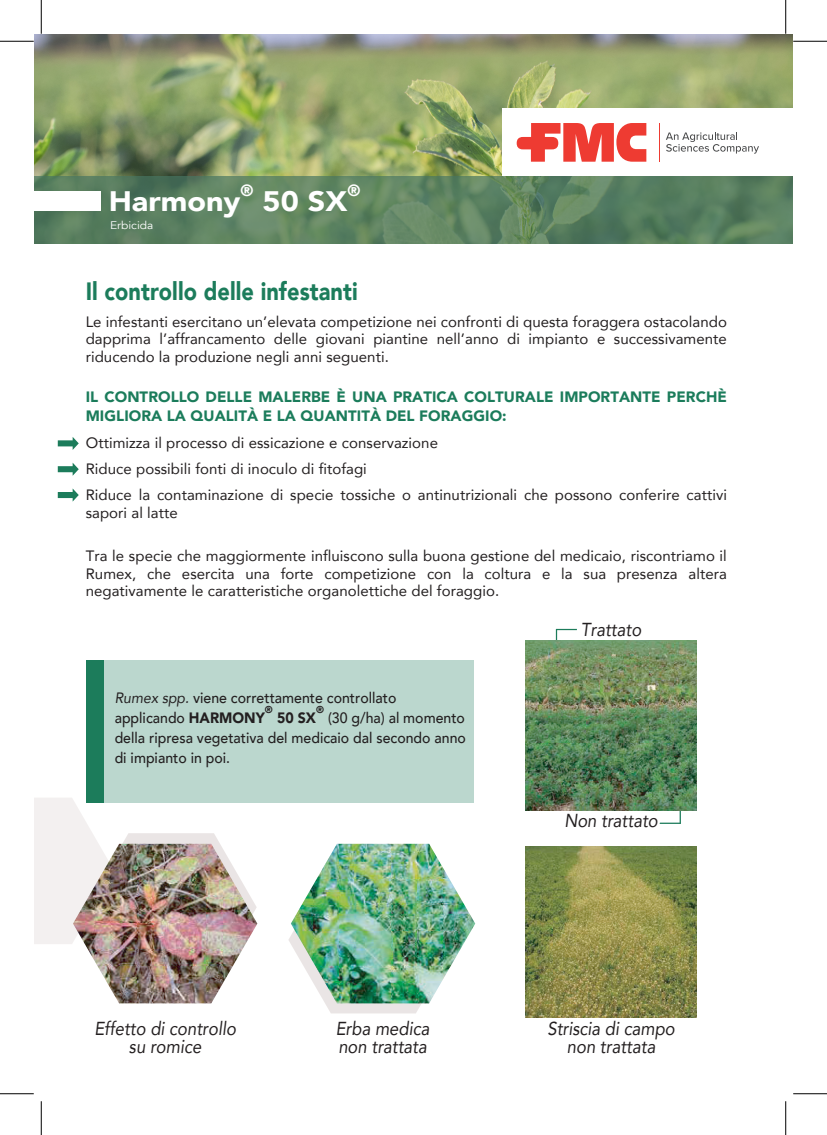
<style>
.page{position:relative;width:827px;height:1135px;background:#fff}
.page>*{position:absolute;margin:0;border:0;box-sizing:border-box;transform-origin:0 0}
.t1{font:900 28.12px "Avenir";color:#fff;scale:1.09 1}
.t2{font:900 25px "Avenir";letter-spacing:.005em;color:#1c7c5b;scale:.87 1}
.t3{font:italic 18.75px/18.4px "Avenir";color:#231f20;text-align:center;scale:.89 1}
.t4{font:900 16.25px "Avenir";color:#fff}
.t5{font:15px/17.5px "Avenir";letter-spacing:.005em;color:#231f20;text-align:justify}
.t6{font:500 15px/20px "Avenir";color:#231f20;scale:.94 1}
.t7{font:900 15px/18.8px "Avenir";letter-spacing:.005em;color:#1b7c5b}
.t8{font:900 15px "Avenir";color:#231f20;scale:.94 1}
.t9{font:11px "Avenir";color:#fff;scale:1.09 1}
.t10{font:900 10px "Avenir";color:#231f20}
.s1{font-weight:400;font-style:italic}
.s2{font-weight:900}
</style>
<div class="page">
<svg style="left:660px;top:823px;width:19px;height:1px"></svg>
<hr style="left:679px;top:803px;width:2px;height:21px;background:#1c7c5b">
<svg style="left:556px;top:629px;width:21px;height:11px"></svg>
<svg style="left:288px;top:936px;width:142px;height:77px"></svg>
<svg style="left:34px;top:798px;width:223px;height:146px"></svg>
<img style="left:34px;top:34px;width:758px;height:142px">
<div style="left:502px;top:109px;width:290px;height:67px;background:#fff"></div>
<svg style="left:516px;top:123px;width:130px;height:39px"></svg>
<hr style="left:658px;top:123px;width:1px;height:39px;background:#ee3b32">
<svg style="left:666px;top:132px;width:93px;height:22px"></svg>
<div style="left:86px;top:660px;width:388px;height:142px;background:#bbd7ce"></div>
<img style="left:526px;top:846px;width:170px;height:171px">
<div style="left:86px;top:660px;width:18px;height:142px;background:#1c7c5b"></div>
<img style="left:73px;top:844px;width:184px;height:159px">
<img style="left:291px;top:844px;width:184px;height:159px">
<img style="left:526px;top:640px;width:170px;height:170px">
<svg style="left:58px;top:437px;width:21px;height:13px"></svg>
<svg style="left:58px;top:463px;width:21px;height:13px"></svg>
<svg style="left:58px;top:488px;width:21px;height:14px"></svg>
<svg style="left:34px;top:176px;width:758px;height:67px;background:#5d8261"></svg>
<div style="left:34px;top:191px;width:66px;height:20px;background:#fff"></div>
<hr style="left:0;top:41px;width:34px;height:1px;background:#000">
<hr style="left:793px;top:41px;width:34px;height:1px;background:#000">
<hr style="left:0;top:1093px;width:34px;height:1px;background:#000">
<hr style="left:793px;top:1093px;width:34px;height:1px;background:#000">
<hr style="left:41px;top:0;width:1px;height:34px;background:#000">
<hr style="left:41px;top:1101px;width:1px;height:34px;background:#000">
<hr style="left:785px;top:0;width:1px;height:34px;background:#000">
<hr style="left:785px;top:1101px;width:1px;height:34px;background:#000">
<p class="t4" style="left:241px;top:177px;width:14px">®</p>
<h1 class="t1" style="left:109px;top:177px;width:122px">Harmony</h1>
<p class="t9" style="left:110px;top:219px;width:41px">Erbicida</p>
<p class="t4" style="left:347px;top:177px;width:14px">®</p>
<h1 class="t1" style="left:263px;top:177px;width:79px">50 SX</h1>
<h2 class="t2" style="left:86px;top:270px;width:314px">Il controllo delle infestanti</h2>
<p class="t5" style="left:86px;top:312px;width:642px">Le infestanti esercitano un’elevata competizione nei confronti di questa foraggera ostacolando dapprima l’affrancamento delle giovani piantine nell’anno di impianto e successivamente riducendo la produzione negli anni seguenti.</p>
<p class="t7" style="left:86px;top:387px;width:642px">IL CONTROLLO DELLE MALERBE È UNA PRATICA COLTURALE IMPORTANTE PERCHÈ<br>MIGLIORA LA QUALITÀ E LA QUANTITÀ DEL FORAGGIO:</p>
<p class="t5" style="left:86px;top:429px;width:642px;line-height:26.2px;text-align:left">Ottimizza il processo di essicazione e conservazione<br>Riduce possibili fonti di inoculo di fitofagi<br>Riduce la contaminazione di specie tossiche o antinutrizionali che possono conferire cattivi</p>
<p class="t5" style="left:86px;top:503px;width:93px">sapori al latte</p>
<p class="t5" style="left:86px;top:547px;width:642px">Tra le specie che maggiormente influiscono sulla buona gestione del medicaio, riscontriamo il Rumex, che esercita una forte competizione con la coltura e la sua presenza altera negativamente le caratteristiche organolettiche del foraggio.</p>
<p class="t6" style="left:115px;top:687px;width:301px"><span class="s1">Rumex spp.</span> viene correttamente controllato applicando <span class="s2">HARMONY</span></p>
<p class="t10" style="left:316px;top:701px;width:9px">®</p>
<p class="t6" style="left:115px;top:707px;width:375px;text-align:justify;text-indent:213px">(30 g/ha) al momento della ripresa vegetativa del medicaio dal secondo anno di impianto in poi.</p>
<p class="t10" style="left:265px;top:701px;width:9px">®</p>
<p class="t8" style="left:277px;top:705px;width:43px">50 SX</p>
<p class="t3" style="left:581px;top:620px;width:69px">Trattato</p>
<p class="t3" style="left:564px;top:811px;width:106px">Non trattato</p>
<p class="t3" style="left:94px;top:1019px;width:161px">Effetto di controllo su romice</p>
<p class="t3" style="left:336px;top:1019px;width:107px;text-align:left">Erba medica non trattata</p>
<p class="t3" style="left:547px;top:1019px;width:145px">Striscia di campo non trattata</p>
</div>
